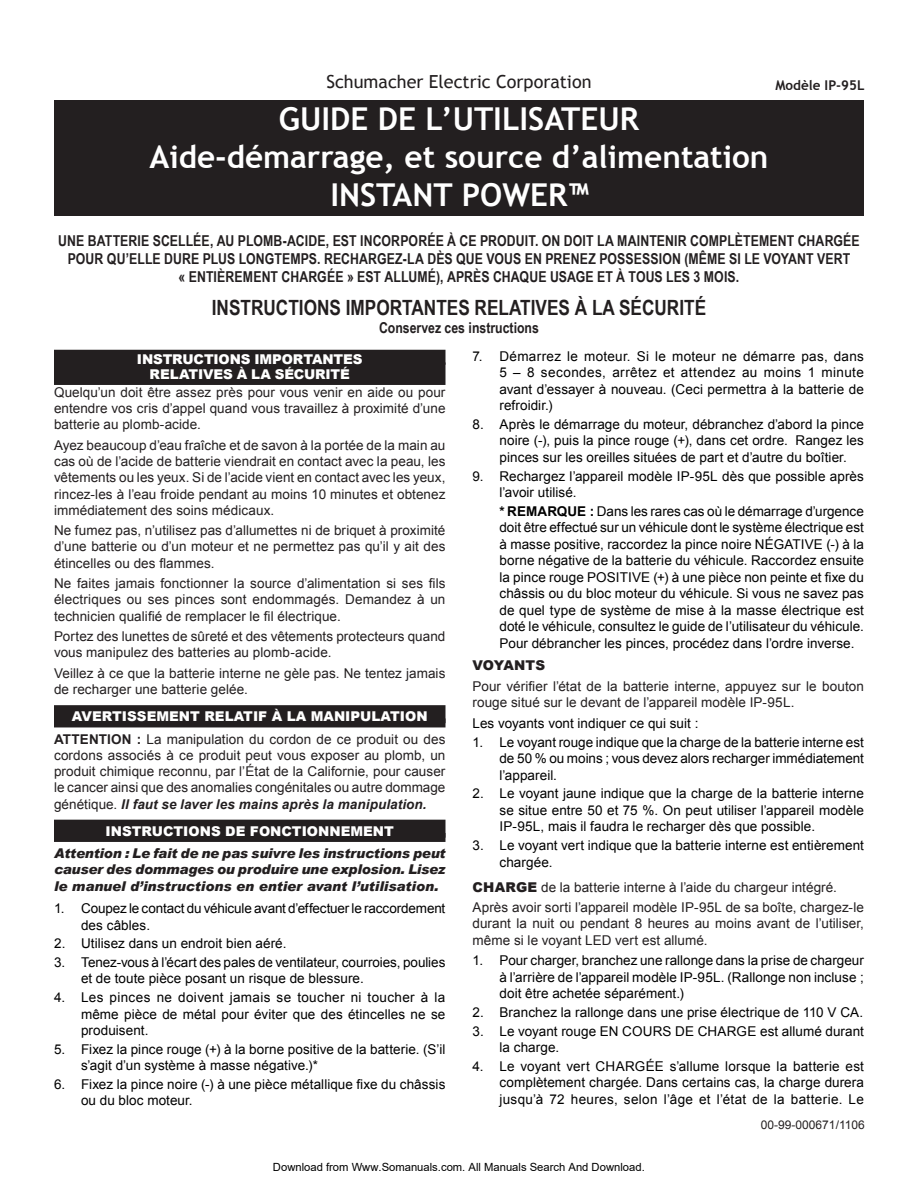
<style>
.page{position:relative;width:918px;height:1188px;background:#fff}
.page>*{position:absolute;margin:0;border:0;box-sizing:border-box;transform-origin:0 0}
.unknown_style{font:700 31.5px/37.8px "Trebuchet MS";color:#fff;text-align:center}
.Important_Safety_Hea{font:700 21px "Arial Narrow";color:#231f20}
.t1{font:18px "Trebuchet MS";color:#231f20}
.Warning_Text{font:700 15px "Arial Narrow";letter-spacing:.005em;color:#231f20}
.Save_these_Instructi{font:700 15px "Arial Narrow";color:#231f20}
.Number_List{font:13.5px/16.5px "Arial";letter-spacing:.005em;color:#000;text-align:justify}
.Body_Text{font:13.5px/16.2px "Arial";letter-spacing:.005em;color:#231f20;text-align:justify}
.t2{font:italic 900 13.5px/16.2px "Arial";color:#231f20;text-align:justify}
.Reverse_Bar_Heading{font:900 13.5px/15px "Arial";color:#fff;text-align:center}
.t3{font:700 13.5px "Trebuchet MS";color:#231f20}
.SubHead{font:900 13.5px "Arial";color:#231f20}
.t4{font:12px "Arial";color:#231f20}
.t5{font:11.25px "Arial";color:#000}
.s1{font-weight:700}
.s2{font-weight:700;font-style:italic}
.s3{font-weight:900}
</style>
<div class="page">
<div style="left:54px;top:101px;width:810px;height:115px;background:#231f20"></div>
<div style="left:54px;top:350px;width:392px;height:15px;background:#231f20"></div>
<div style="left:54px;top:362px;width:392px;height:23px;background:#231f20"></div>
<div style="left:54px;top:705px;width:392px;height:18px;background:#231f20"></div>
<div style="left:54px;top:718px;width:392px;height:9px;background:#231f20"></div>
<div style="left:54px;top:820px;width:392px;height:18px;background:#231f20"></div>
<div style="left:54px;top:833px;width:392px;height:9px;background:#231f20"></div>
<p class="t1" style="left:326px;top:71px;width:267px">Schumacher Electric Corporation</p>
<p class="t3" style="left:775px;top:77px;width:91px">Modèle IP-95L</p>
<p class="unknown_style" style="left:279px;top:100px;width:362px">GUIDE DE L’UTILISATEUR</p>
<p class="unknown_style" style="left:149px;top:138px;width:621px">Aide-démarrage, et source d’alimentation<br>INSTANT POWER™</p>
<p class="Warning_Text" style="left:58px;top:229px;width:803px">UNE BATTERIE SCELLÉE, AU PLOMB-ACIDE, EST INCORPORÉE À CE PRODUIT. ON DOIT LA MAINTENIR COMPLÈTEMENT CHARGÉE</p>
<p class="Warning_Text" style="left:68px;top:247px;width:784px">POUR QU’ELLE DURE PLUS LONGTEMPS. RECHARGEZ-LA DÈS QUE VOUS EN PRENEZ POSSESSION (MÊME SI LE VOYANT VERT</p>
<p class="Warning_Text" style="left:179px;top:265px;width:562px">« ENTIÈREMENT CHARGÉE » EST ALLUMÉ), APRÈS CHAQUE USAGE ET À TOUS LES 3 MOIS.</p>
<p class="Important_Safety_Hea" style="left:212px;top:291px;width:496px">INSTRUCTIONS IMPORTANTES RELATIVES À LA SÉCURITÉ</p>
<p class="Save_these_Instructi" style="left:379px;top:316px;width:161px">Conservez ces instructions</p>
<p class="Reverse_Bar_Heading" style="left:137px;top:351px;width:227px">INSTRUCTIONS IMPORTANTES<br>RELATIVES À LA SÉCURITÉ</p>
<p class="Body_Text" style="left:54px;top:384px;width:393px">Quelqu’un doit être assez près pour vous venir en aide ou pour entendre vos cris d’appel quand vous travaillez à proximité d’une batterie au plomb-acide.</p>
<p class="Body_Text" style="left:54px;top:437px;width:393px">Ayez beaucoup d’eau fraîche et de savon à la portée de la main au cas où de l’acide de batterie viendrait en contact avec la peau, les vêtements ou les yeux. Si de l’acide vient en contact avec les yeux, rincez-les à l’eau froide pendant au moins 10 minutes et obtenez immédiatement des soins médicaux.</p>
<p class="Body_Text" style="left:54px;top:523px;width:393px">Ne fumez pas, n’utilisez pas d’allumettes ni de briquet à proximité d’une batterie ou d’un moteur et ne permettez pas qu’il y ait des étincelles ou des flammes.</p>
<p class="Body_Text" style="left:54px;top:575px;width:393px">Ne faites jamais fonctionner la source d’alimentation si ses fils électriques ou ses pinces sont endommagés. Demandez à un technicien qualifié de remplacer le fil électrique.</p>
<p class="Body_Text" style="left:54px;top:628px;width:393px">Portez des lunettes de sûreté et des vêtements protecteurs quand vous manipulez des batteries au plomb-acide.</p>
<p class="Body_Text" style="left:54px;top:665px;width:393px">Veillez à ce que la batterie interne ne gèle pas. Ne tentez jamais de recharger une batterie gelée.</p>
<p class="Reverse_Bar_Heading" style="left:72px;top:708px;width:357px">AVERTISSEMENT RELATIF À LA MANIPULATION</p>
<p class="Body_Text" style="left:54px;top:731px;width:393px"><span class="s1">ATTENTION :</span> La manipulation du cordon de ce produit ou des cordons associés à ce produit peut vous exposer au plomb, un produit chimique reconnu, par l’État de la Californie, pour causer le cancer ainsi que des anomalies congénitales ou autre dommage génétique. <span class="s2">Il faut se laver les mains après la manipulation.</span></p>
<p class="Reverse_Bar_Heading" style="left:106px;top:823px;width:290px">INSTRUCTIONS DE FONCTIONNEMENT</p>
<p class="t2" style="left:54px;top:845px;width:393px">Attention : Le fait de ne pas suivre les instructions peut causer des dommages ou produire une explosion. Lisez le manuel d’instructions en entier avant l’utilisation.</p>
<p class="Number_List" style="left:81px;top:900px;width:366px;text-indent:-27px">1. Coupez le contact du véhicule avant d’effectuer le raccordement des câbles.</p>
<p class="Number_List" style="left:54px;top:935px;width:234px">2. Utilisez dans un endroit bien aéré.</p>
<p class="Number_List" style="left:81px;top:954px;width:366px;text-indent:-27px">3. Tenez-vous à l’écart des pales de ventilateur, courroies, poulies et de toute pièce posant un risque de blessure.</p>
<p class="Number_List" style="left:81px;top:989px;width:366px;text-indent:-27px">4. Les pinces ne doivent jamais se toucher ni toucher à la même pièce de métal pour éviter que des étincelles ne se produisent.</p>
<p class="Number_List" style="left:81px;top:1041px;width:366px;text-indent:-27px">5. Fixez la pince rouge (+) à la borne positive de la batterie. (S’il s’agit d’un système à masse négative.)*</p>
<p class="Number_List" style="left:81px;top:1076px;width:366px;text-indent:-27px">6. Fixez la pince noire (-) à une pièce métallique fixe du châssis ou du bloc moteur.</p>
<p class="Number_List" style="left:500px;top:348px;width:366px;text-indent:-27px">7. Démarrez le moteur. Si le moteur ne démarre pas, dans 5 – 8 secondes, arrêtez et attendez au moins 1 minute avant d’essayer à nouveau. (Ceci permettra à la batterie de refroidir.)</p>
<p class="Number_List" style="left:500px;top:416px;width:366px;text-indent:-27px">8. Après le démarrage du moteur, débranchez d’abord la pince noire (-), puis la pince rouge (+), dans cet ordre. Rangez les pinces sur les oreilles situées de part et d’autre du boîtier.</p>
<p class="Number_List" style="left:500px;top:468px;width:366px;text-indent:-27px">9. Rechargez l’appareil modèle IP-95L dès que possible après l’avoir utilisé.</p>
<p class="Number_List" style="left:500px;top:503px;width:366px"><span class="s1">* REMARQUE :</span> Dans les rares cas où le démarrage d’urgence doit être effectué sur un véhicule dont le système électrique est à masse positive, raccordez la pince noire NÉGATIVE (-) à la borne négative de la batterie du véhicule. Raccordez ensuite la pince rouge POSITIVE (+) à une pièce non peinte et fixe du châssis ou du bloc moteur du véhicule. Si vous ne savez pas de quel type de système de mise à la masse électrique est doté le véhicule, consultez le guide de l’utilisateur du véhicule.<br>Pour débrancher les pinces, procédez dans l’ordre inverse.</p>
<p class="SubHead" style="left:472px;top:656px;width:74px">VOYANTS</p>
<p class="Body_Text" style="left:472px;top:678px;width:393px">Pour vérifier l’état de la batterie interne, appuyez sur le bouton rouge situé sur le devant de l’appareil modèle IP-95L.</p>
<p class="Number_List" style="left:472px;top:715px;width:227px">Les voyants vont indiquer ce qui suit :</p>
<p class="Number_List" style="left:500px;top:734px;width:366px;text-indent:-27px">1. Le voyant rouge indique que la charge de la batterie interne est de 50 % ou moins ; vous devez alors recharger immédiatement l’appareil.</p>
<p class="Number_List" style="left:500px;top:786px;width:366px;text-indent:-27px">2. Le voyant jaune indique que la charge de la batterie interne se situe entre 50 et 75 %. On peut utiliser l’appareil modèle IP-95L, mais il faudra le recharger dès que possible.</p>
<p class="Number_List" style="left:500px;top:837px;width:366px;text-indent:-27px">3. Le voyant vert indique que la batterie interne est entièrement chargée.</p>
<p class="Body_Text" style="left:472px;top:879px;width:366px"><span class="s3">CHARGE</span> de la batterie interne à l’aide du chargeur intégré.</p>
<p class="Body_Text" style="left:472px;top:899px;width:393px">Après avoir sorti l’appareil modèle IP-95L de sa boîte, chargez-le durant la nuit ou pendant 8 heures au moins avant de l’utiliser, même si le voyant LED vert est allumé.</p>
<p class="Number_List" style="left:500px;top:953px;width:366px;text-indent:-27px">1. Pour charger, branchez une rallonge dans la prise de chargeur à l’arrière de l’appareil modèle IP-95L. (Rallonge non incluse ; doit être achetée séparément.)</p>
<p class="Number_List" style="left:472px;top:1004px;width:392px">2. Branchez la rallonge dans une prise électrique de 110 V CA.</p>
<p class="Number_List" style="left:500px;top:1023px;width:366px;text-indent:-27px">3. Le voyant rouge EN COURS DE CHARGE est allumé durant la charge.</p>
<p class="Number_List" style="left:500px;top:1058px;width:366px;text-indent:-27px">4. Le voyant vert CHARGÉE s’allume lorsque la batterie est complètement chargée. Dans certains cas, la charge durera jusqu’à 72 heures, selon l’âge et l’état de la batterie. Le</p>
<p class="t4" style="left:761px;top:1117px;width:105px">00-99-000671/1106</p>
<p class="t5" style="left:273px;top:1160px;width:373px">Download from Www.Somanuals.com. All Manuals Search And Download.</p>
</div>
